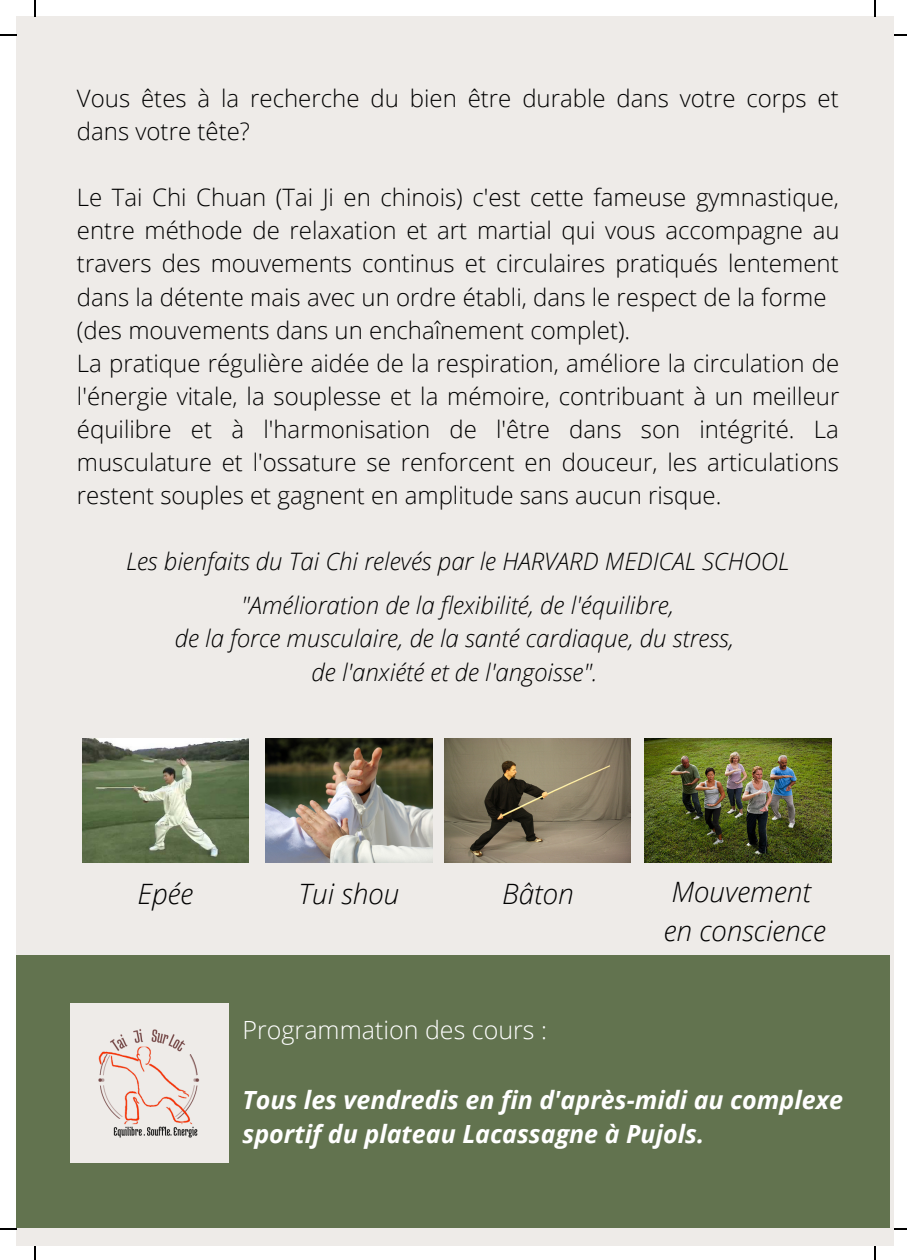
<style>
.page{position:relative;width:907px;height:1260px;background:#fff}
.page>*{position:absolute;margin:0;border:0;box-sizing:border-box;transform-origin:0 0}
.t1{font:italic 300 28px "Open Sans";color:#000}
.t2{font:italic 700 25px/34.6px "Open Sans";color:#fff}
.t3{font:300 25px "Open Sans";color:#fff}
.t4{font:300 24px/33px "Open Sans";color:#000;text-align:justify}
.t5{font:italic 300 24px "Open Sans";color:#000}
</style>
<div class="page">
<div style="left:17px;top:17px;width:876px;height:1228px;background:#eeebe8"></div>
<img style="left:82px;top:738px;width:167px;height:124px">
<img style="left:266px;top:738px;width:166px;height:124px">
<img style="left:444px;top:738px;width:186px;height:124px">
<img style="left:644px;top:738px;width:187px;height:124px">
<div style="left:17px;top:955px;width:872px;height:272px;background:#62734f"></div>
<img style="left:71px;top:1003px;width:157px;height:159px">
<svg style="left:35px;top:0;width:1px;height:17px"></svg>
<svg style="left:0;top:35px;width:17px;height:1px"></svg>
<svg style="left:874px;top:0;width:1px;height:17px"></svg>
<svg style="left:893px;top:35px;width:14px;height:1px"></svg>
<svg style="left:35px;top:1245px;width:1px;height:14px"></svg>
<svg style="left:874px;top:1245px;width:1px;height:14px"></svg>
<p class="t4" style="left:77px;top:81px;width:763px">Vous êtes à la recherche du bien être durable dans votre corps et dans votre tête?</p>
<p class="t4" style="left:77px;top:180px;width:764px">Le Tai Chi Chuan (Tai Ji en chinois) c'est cette fameuse gymnastique, entre méthode de relaxation et art martial qui vous accompagne au travers des mouvements continus et circulaires pratiqués lentement dans la détente mais avec un ordre établi, dans le respect de la forme</p>
<p class="t4" style="left:77px;top:313px;width:555px">(des mouvements dans un enchaînement complet).</p>
<p class="t4" style="left:77px;top:346px;width:764px">La pratique régulière aidée de la respiration, améliore la circulation de l'énergie vitale, la souplesse et la mémoire, contribuant à un meilleur équilibre et à l'harmonisation de l'être dans son intégrité. La musculature et l'ossature se renforcent en douceur, les articulations restent souples et gagnent en amplitude sans aucun risque.</p>
<p class="t5" style="left:126px;top:544px;width:664px">Les bienfaits du Tai Chi relevés par le HARVARD MEDICAL SCHOOL</p>
<p class="t5" style="left:241px;top:588px;width:434px">"Amélioration de la flexibilité, de l'équilibre,</p>
<p class="t5" style="left:175px;top:621px;width:561px">de la force musculaire, de la santé cardiaque, du stress,</p>
<p class="t5" style="left:311px;top:655px;width:287px">de l'anxiété et de l'angoisse".</p>
<p class="t1" style="left:137px;top:874px;width:57px">Epée</p>
<p class="t1" style="left:298px;top:874px;width:102px">Tui shou</p>
<p class="t1" style="left:502px;top:874px;width:73px">Bâton</p>
<p class="t1" style="left:671px;top:871px;width:141px">Mouvement</p>
<p class="t1" style="left:663px;top:910px;width:163px">en conscience</p>
<p class="t3" style="left:242px;top:1012px;width:306px">Programmation des cours :</p>
<p class="t2" style="left:242px;top:1081px;width:602px">Tous les vendredis en fin d'après-midi au complexe sportif du plateau Lacassagne à Pujols.</p>
</div>
